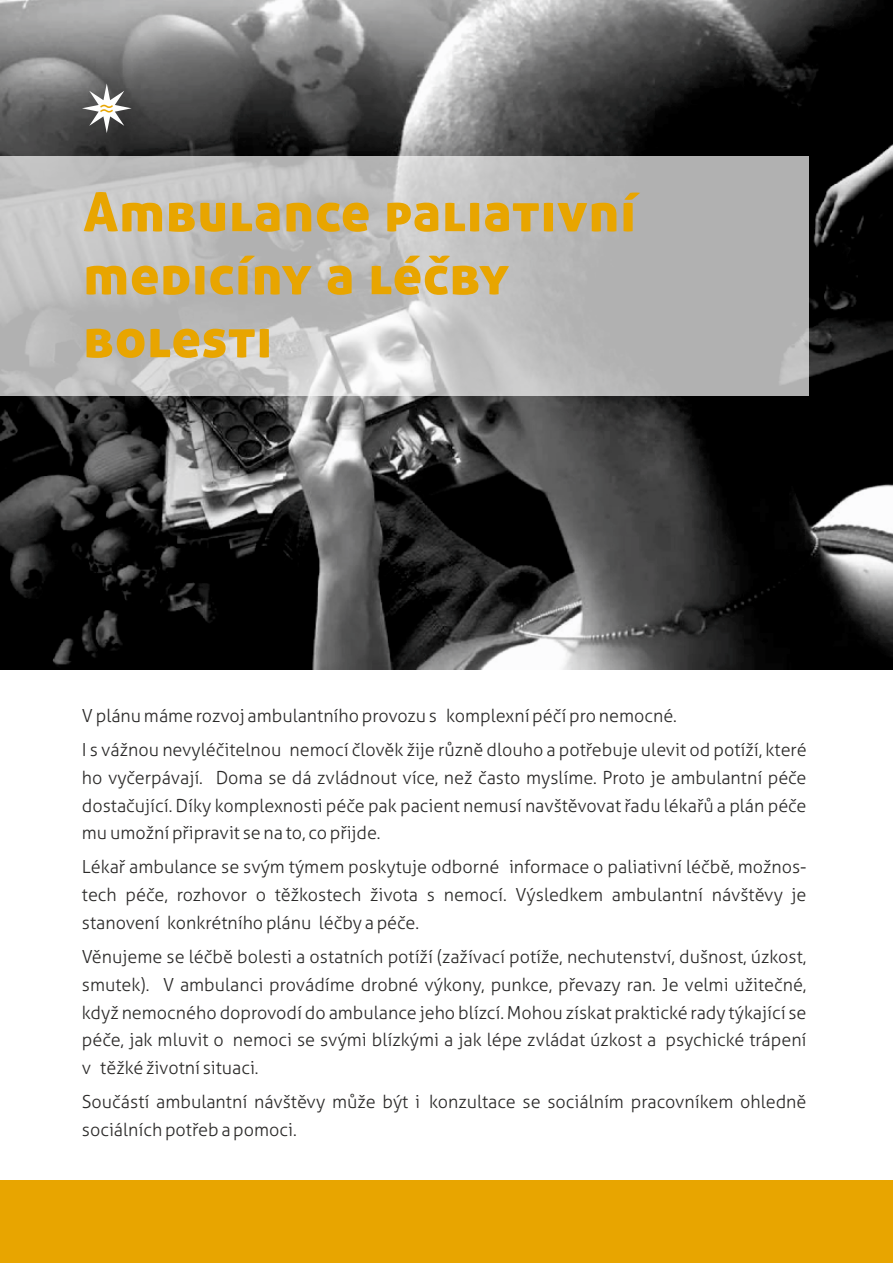
<style>
.page{position:relative;width:893px;height:1263px;background:#fff}
.page>*{position:absolute;margin:0;border:0;box-sizing:border-box;transform-origin:0 0}
.t1{font:54px/63px "Aller Display";letter-spacing:.02em;color:#e8a500}
.t2{font:26.1px "Museo 300";color:#e8a500}
.t3{font:300 18px/27.8px "Aller";color:#2b2a29;text-align:justify}
</style>
<div class="page">
<img style="left:0;top:0;width:893px;height:670px">
<div style="left:0;top:156px;width:808px;height:240px;background:#fefefe;opacity:.7"></div>
<svg style="left:82px;top:83px;width:50px;height:50px"></svg>
<div style="left:0;top:1180px;width:893px;height:83px;background:#e8a500"></div>
<h2 class="t2" style="left:99px;top:96px;width:17px">≈</h2>
<h1 class="t1" style="left:84px;top:181px;width:554px">Ambulance paliativní medicíny a léčby bolesti</h1>
<p class="t3" style="left:82px;top:700px;width:726px;line-height:34.2px">V plánu máme rozvoj ambulantního provozu s komplexní péčí pro nemocné.<br>I s vážnou nevyléčitelnou nemocí člověk žije různě dlouho a potřebuje ulevit od potíží, které</p>
<p class="t3" style="left:82px;top:765px;width:726px">ho vyčerpávají. Doma se dá zvládnout více, než často myslíme. Proto je ambulantní péče dostačující. Díky komplexnosti péče pak pacient nemusí navštěvovat řadu lékařů a plán péče mu umožní připravit se na to, co přijde.</p>
<p class="t3" style="left:82px;top:855px;width:726px">Lékař ambulance se svým týmem poskytuje odborné informace o paliativní léčbě, možnos&shy;tech péče, rozhovor o těžkostech života s nemocí. Výsledkem ambulantní návštěvy je stanovení konkrétního plánu léčby a péče.</p>
<p class="t3" style="left:82px;top:945px;width:726px">Věnujeme se léčbě bolesti a ostatních potíží (zažívací potíže, nechutenství, dušnost, úzkost, smutek). V ambulanci provádíme drobné výkony, punkce, převazy ran. Je velmi užitečné, když nemocného doprovodí do ambulance jeho blízcí. Mohou získat praktické rady týkající se péče, jak mluvit o nemoci se svými blízkými a jak lépe zvládat úzkost a psychické trápení v těžké životní situaci.</p>
<p class="t3" style="left:82px;top:1090px;width:726px">Součástí ambulantní návštěvy může být i konzultace se sociálním pracovníkem ohledně sociálních potřeb a pomoci.</p>
</div>
